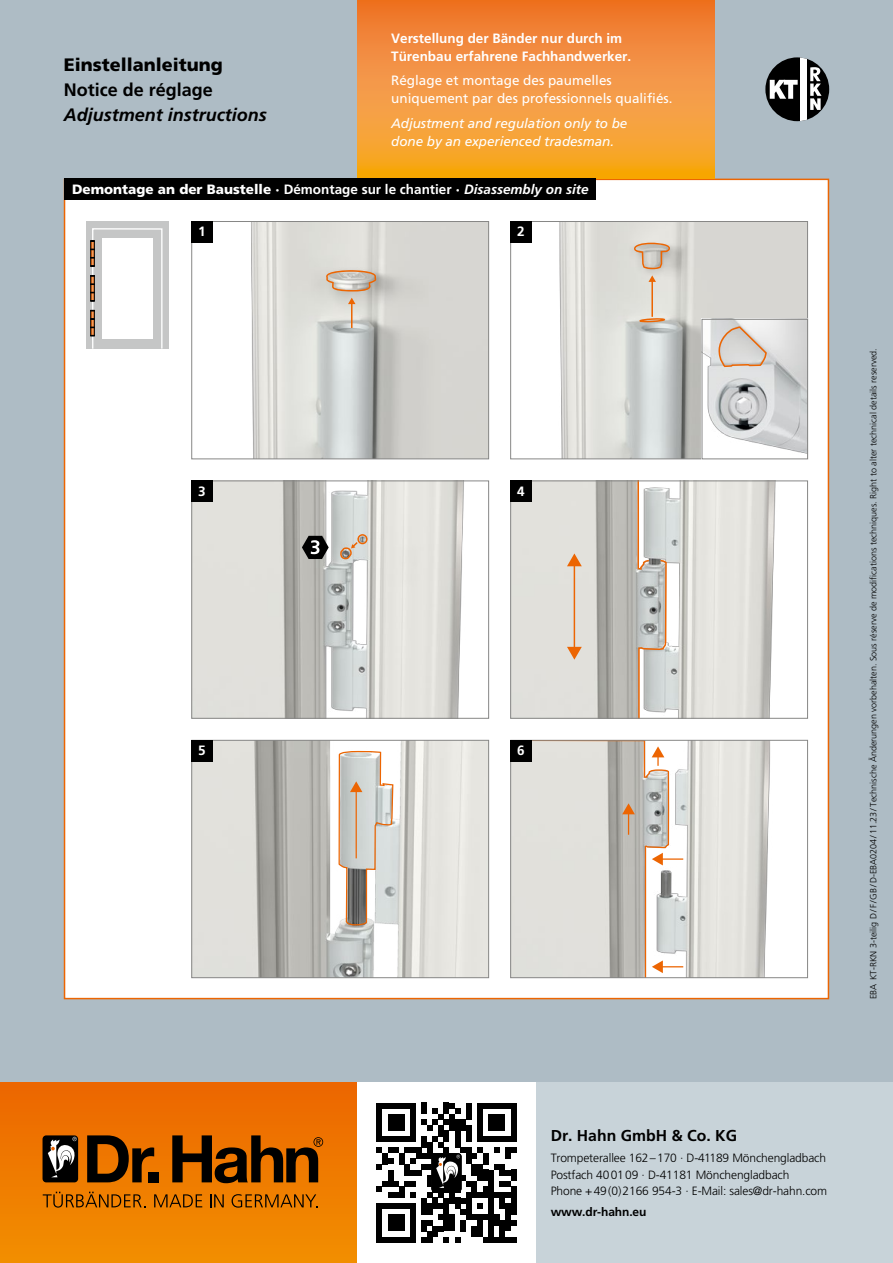
<style>
.page{position:relative;width:893px;height:1263px;background:#fff}
.page>*{position:absolute;margin:0;border:0;box-sizing:border-box;transform-origin:0 0}
.t1{font:italic 700 18px "Frutiger LT Pro";color:#000}
.t2{font:900 18px "Frutiger LT Pro";color:#000}
.t3{font:700 18px "Frutiger LT Pro";color:#000}
.t4{font:700 15.75px "Frutiger LT Pro";color:#000}
.t5{font:700 13.5px/18px "Frutiger LT Pro";color:#fff}
.t6{font:13.5px/18px "Frutiger LT Pro";color:#fff}
.t7{font:900 13.5px "Frutiger LT Pro";color:#fff}
.t8{font:italic 13.5px/18px "Frutiger LT Pro";letter-spacing:-.005em;color:#fff}
.t9{font:300 12px/16.5px "Frutiger LT Pro";letter-spacing:-.01em;color:#000}
.t10{font:700 12px "Frutiger LT Pro";letter-spacing:-.01em;color:#000}
.t11{font:300 9px "Frutiger LT Pro";color:#000}
.s1{font-weight:700}
.s2{font-weight:700;font-style:italic}
</style>
<div class="page">
<div style="left:0;top:0;width:893px;height:1082px;background:#aebcc5"></div>
<div style="left:64px;top:179px;width:765px;height:820px;background:#fff;border:2px solid #ec6502"></div>
<div style="left:765px;top:57px;width:64px;height:64px;background:#000;border-radius:50%"></div>
<div style="left:800px;top:57px;width:6px;height:64px;background:#fff"></div>
<svg style="left:770px;top:80px;width:28px;height:19px"></svg>
<svg style="left:810px;top:67px;width:12px;height:43px"></svg>
<img style="left:193px;top:482px;width:271px;height:235px">
<svg style="left:339px;top:534px;width:29px;height:25px"></svg>
<div style="left:191px;top:480px;width:298px;height:239px;border:1px solid #878786"></div>
<div style="left:191px;top:480px;width:22px;height:22px;background:#000"></div>
<div style="left:86px;top:221px;width:83px;height:127px;background:#c5c6c6"></div>
<div style="left:92px;top:228px;width:70px;height:121px;border:1px solid #fff"></div>
<div style="left:102px;top:238px;width:51px;height:100px;background:#fff"></div>
<svg style="left:91px;top:241px;width:3px;height:26px"></svg>
<svg style="left:91px;top:275px;width:3px;height:27px"></svg>
<svg style="left:91px;top:310px;width:3px;height:26px"></svg>
<svg style="left:357px;top:0;width:357px;height:179px;background:#f29436"></svg>
<div style="left:64px;top:179px;width:531px;height:21px;background:#000"></div>
<img style="left:683px;top:742px;width:88px;height:234px">
<svg style="left:512px;top:742px;width:171px;height:234px;background:#d5d3ce"></svg>
<div style="left:510px;top:740px;width:298px;height:238px;border:1px solid #878786"></div>
<img style="left:193px;top:742px;width:294px;height:234px">
<svg style="left:338px;top:742px;width:56px;height:184px"></svg>
<div style="left:191px;top:740px;width:298px;height:238px;border:1px solid #878786"></div>
<img style="left:667px;top:482px;width:109px;height:235px">
<svg style="left:512px;top:482px;width:155px;height:235px;background:#cfccc6"></svg>
<div style="left:510px;top:480px;width:298px;height:239px;border:1px solid #878786"></div>
<img style="left:512px;top:223px;width:294px;height:234px">
<hr style="left:651px;top:281px;width:2px;height:36px;background:#ec6502">
<svg style="left:648px;top:275px;width:8px;height:7px"></svg>
<svg style="left:634px;top:243px;width:36px;height:26px"></svg>
<svg style="left:639px;top:317px;width:27px;height:6px"></svg>
<div style="left:510px;top:221px;width:298px;height:238px;border:1px solid #878786"></div>
<svg style="left:302px;top:536px;width:27px;height:23px"></svg>
<div style="left:510px;top:221px;width:21px;height:21px;background:#000"></div>
<div style="left:191px;top:740px;width:22px;height:21px;background:#000"></div>
<img style="left:193px;top:223px;width:294px;height:234px">
<svg style="left:326px;top:270px;width:50px;height:21px"></svg>
<svg style="left:348px;top:298px;width:7px;height:30px"></svg>
<div style="left:191px;top:221px;width:298px;height:238px;border:1px solid #878786"></div>
<div style="left:191px;top:221px;width:22px;height:21px;background:#000"></div>
<div style="left:510px;top:480px;width:21px;height:22px;background:#000"></div>
<img style="left:704px;top:321px;width:102px;height:136px">
<svg style="left:718px;top:325px;width:49px;height:43px;background:#dacdc3"></svg>
<div style="left:702px;top:319px;width:106px;height:140px;border:1px solid #878786"></div>
<div style="left:510px;top:740px;width:21px;height:21px;background:#000"></div>
<div style="left:536px;top:1082px;width:357px;height:181px;background:#c8d3d9"></div>
<div style="left:0;top:1082px;width:357px;height:181px;background:linear-gradient(to bottom,#eb6500,#f18e00)"></div>
<svg style="left:43px;top:1192px;width:102px;height:15px;background:#b76200"></svg>
<svg style="left:154px;top:1194px;width:48px;height:13px"></svg>
<svg style="left:210px;top:1194px;width:14px;height:13px"></svg>
<svg style="left:232px;top:1194px;width:86px;height:13px"></svg>
<svg style="left:87px;top:1135px;width:67px;height:47px;background:#713800"></svg>
<div style="left:148px;top:1172px;width:11px;height:10px;background:#000"></div>
<svg style="left:172px;top:1135px;width:151px;height:48px;background:#7b3d00"></svg>
<div style="left:43px;top:1135px;width:35px;height:47px;background:#000;border-radius:4px"></div>
<svg style="left:48px;top:1137px;width:30px;height:40px"></svg>
<svg style="left:377px;top:1103px;width:139px;height:139px"></svg>
<h3 class="t5" style="left:391px;top:29px;width:242px">Verstellung der Bänder nur durch im<br>Türenbau erfahrene Fachhandwerker.</h3>
<h3 class="t6" style="left:391px;top:72px;width:283px">Réglage et montage des paumelles uniquement par des professionnels qualifiés.</h3>
<h3 class="t8" style="left:391px;top:114px;width:238px">Adjustment and regulation only to be done by an experienced tradesman.</h3>
<h3 class="t7" style="left:72px;top:181px;width:518px">Demontage an der Baustelle · <span class="s1">Démontage sur le chantier</span> · <span class="s2">Disassembly on site</span></h3>
<h3 class="t5" style="left:517px;top:223px;width:9px">2</h3>
<h1 class="t2" style="left:64px;top:54px;width:161px">Einstellanleitung</h1>
<h1 class="t3" style="left:64px;top:79px;width:151px">Notice de réglage</h1>
<h1 class="t1" style="left:64px;top:104px;width:204px">Adjustment instructions</h1>
<h3 class="t5" style="left:198px;top:223px;width:9px">1</h3>
<h3 class="t5" style="left:198px;top:482px;width:9px">3</h3>
<h3 class="t5" style="left:198px;top:742px;width:9px">5</h3>
<h3 class="t5" style="left:517px;top:482px;width:9px">4</h3>
<h3 class="t5" style="left:517px;top:742px;width:9px">6</h3>
<p class="t11" style="left:868px;top:999px;width:652px;rotate:-90deg">EBA KT-RKN 3-teilig D/F /GB/D-EBA0204/11.23/Technische Änderungen vorbehalten. Sous réserve de modifications techniques. Right to alter technical details reserved.</p>
<h2 class="t4" style="left:551px;top:1126px;width:188px">Dr. Hahn GmbH &amp; Co. KG</h2>
<h3 class="t9" style="left:551px;top:1150px;width:278px">Trompeterallee 162–170 · D-41189 Mönchengladbach<br>Postfach 400109 · D-41181 Mönchengladbach<br>Phone +49(0)2166 954-3 · E-Mail: sales@dr-hahn.com</h3>
<h3 class="t10" style="left:551px;top:1204px;width:97px">www.dr-hahn.eu</h3>
</div>
